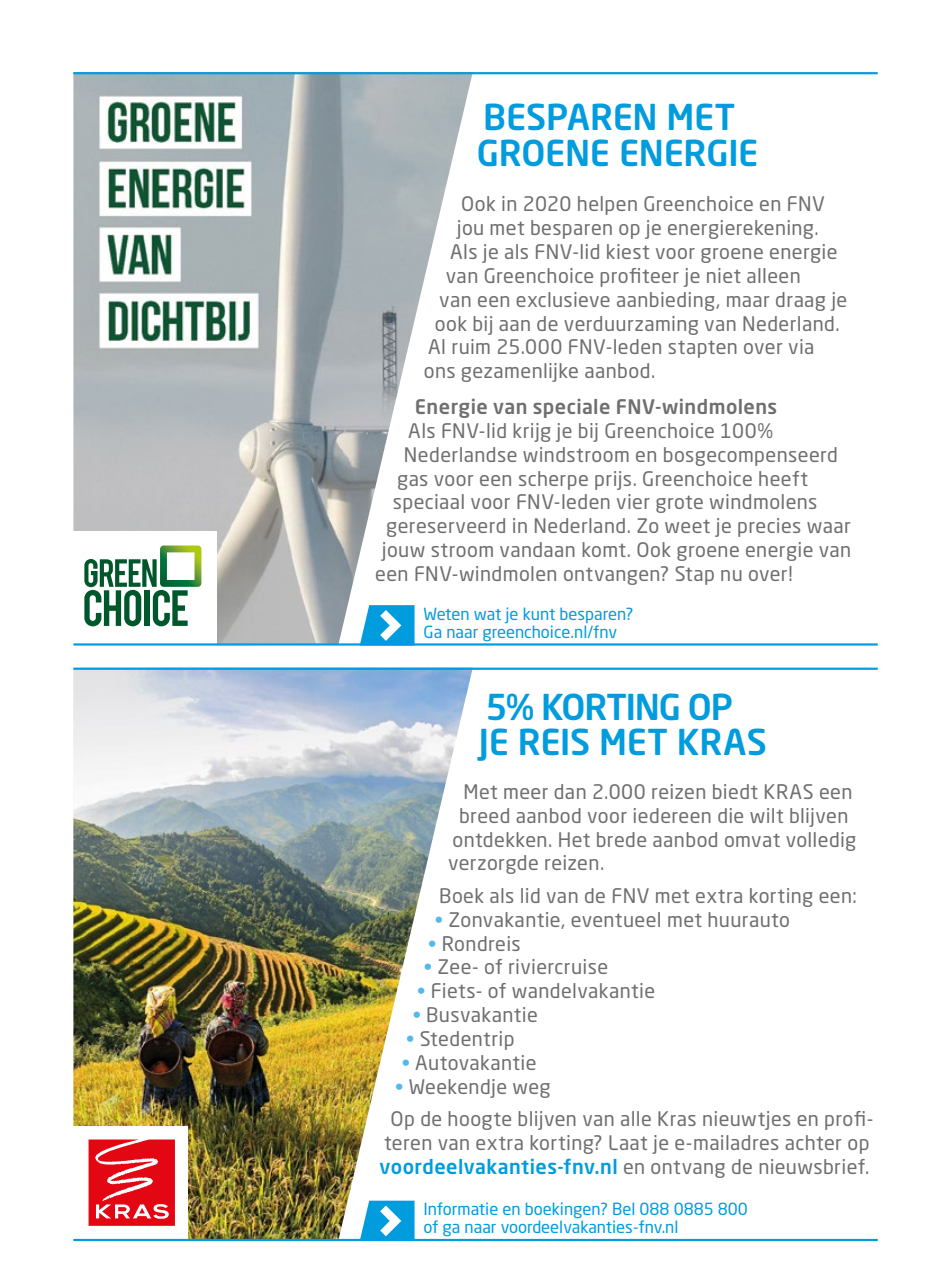
<style>
.page{position:relative;width:948px;height:1276px;background:#fff}
.page>*{position:absolute;margin:0;border:0;box-sizing:border-box;transform-origin:0 0}
.t1{font:500 35.32px/35.3px "Neo Sans Pro";letter-spacing:-.01em;color:#009cde}
.t2{font:19.8px/32.6px "Neo Sans Pro";letter-spacing:.015em;color:#706f6f}
.t3{font:500 19.8px "Neo Sans Pro";letter-spacing:.02em;color:#706f6f}
.t4{font:16.43px/17.6px "Neo Sans Pro";color:#009cde}
.s1{color:#54b9ea}
.s2{font-weight:500;color:#009cde}
</style>
<div class="page">
<img style="left:73px;top:670px;width:399px;height:569px">
<div style="left:66px;top:1126px;width:122px;height:115px;background:#fff"></div>
<svg style="left:88px;top:1139px;width:87px;height:86px;background:#e8343e"></svg>
<hr style="left:73px;top:1239px;width:804px;height:2px;background:#009cde">
<hr style="left:73px;top:667px;width:804px;height:3px;background:#009cde">
<svg style="left:359px;top:1200px;width:55px;height:39px"></svg>
<img style="left:73px;top:74px;width:399px;height:569px">
<div style="left:73px;top:531px;width:144px;height:114px;background:#fff"></div>
<svg style="left:84px;top:545px;width:117px;height:81px"></svg>
<hr style="left:73px;top:643px;width:804px;height:2px;background:#009cde">
<hr style="left:73px;top:72px;width:804px;height:2px;background:#009cde">
<svg style="left:359px;top:605px;width:55px;height:39px"></svg>
<h1 class="t1" style="left:476px;top:99px;width:283px">BESPAREN MET<br>GROENE ENERGIE</h1>
<p class="t2" style="left:461px;top:188px;width:365px">Ook in 2020 helpen Greenchoice en FNV</p>
<p class="t2" style="left:456px;top:211px;width:363px">jou met besparen op je energierekening.</p>
<p class="t2" style="left:450px;top:235px;width:389px">Als je als FNV-lid kiest voor groene energie</p>
<p class="t2" style="left:445px;top:259px;width:356px">van Greenchoice profiteer je niet alleen</p>
<p class="t2" style="left:439px;top:283px;width:409px">van een exclusieve aanbieding, maar draag je</p>
<p class="t2" style="left:434px;top:307px;width:406px">ook bij aan de verduurzaming van Nederland.</p>
<p class="t2" style="left:428px;top:330px;width:387px">Al ruim 25.000 FNV-leden stapten over via</p>
<p class="t2" style="left:423px;top:354px;width:233px">ons gezamenlijke aanbod.</p>
<p class="t3" style="left:415px;top:394px;width:363px">Energie van speciale FNV-windmolens</p>
<p class="t2" style="left:408px;top:414px;width:366px">Als FNV-lid krijg je bij Greenchoice 100%</p>
<p class="t2" style="left:404px;top:438px;width:435px">Nederlandse windstroom en bosgecompenseerd</p>
<p class="t2" style="left:397px;top:461px;width:412px">gas voor een scherpe prijs. Greenchoice heeft</p>
<p class="t2" style="left:393px;top:485px;width:426px">speciaal voor FNV-leden vier grote windmolens</p>
<p class="t2" style="left:386px;top:509px;width:466px">gereserveerd in Nederland. Zo weet je precies waar</p>
<p class="t2" style="left:382px;top:533px;width:471px">jouw stroom vandaan komt. Ook groene energie van</p>
<p class="t2" style="left:375px;top:557px;width:419px">een FNV-windmolen ontvangen? Stap nu over!</p>
<p class="t4" style="left:423px;top:605px;width:211px">Weten wat je kunt besparen?<br>Ga naar greenchoice.nl/fnv</p>
<h1 class="t1" style="left:478px;top:688px;width:289px">5% KORTING OP<br>JE REIS MET KRAS</h1>
<p class="t2" style="left:463px;top:775px;width:390px">Met meer dan 2.000 reizen biedt KRAS een</p>
<p class="t2" style="left:459px;top:799px;width:391px">breed aanbod voor iedereen die wilt blijven</p>
<p class="t2" style="left:452px;top:822px;width:405px">ontdekken. Het brede aanbod omvat volledig</p>
<p class="t2" style="left:448px;top:846px;width:158px">verzorgde reizen.</p>
<p class="t2" style="left:439px;top:879px;width:419px">Boek als lid van de FNV met extra korting een:</p>
<p class="t2" style="left:434px;top:903px;width:356px"><span class="s1">•</span> Zonvakantie, eventueel met huurauto</p>
<p class="t2" style="left:428px;top:926px;width:94px"><span class="s1">•</span> Rondreis</p>
<p class="t2" style="left:423px;top:950px;width:186px"><span class="s1">•</span> Zee- of riviercruise</p>
<p class="t2" style="left:417px;top:974px;width:239px"><span class="s1">•</span> Fiets- of wandelvakantie</p>
<p class="t2" style="left:412px;top:998px;width:127px"><span class="s1">•</span> Busvakantie</p>
<p class="t2" style="left:406px;top:1022px;width:110px"><span class="s1">•</span> Stedentrip</p>
<p class="t2" style="left:401px;top:1046px;width:136px"><span class="s1">•</span> Autovakantie</p>
<p class="t2" style="left:390px;top:1069px;width:484px"><span class="s1">•</span> Weekendje weg<br>Op de hoogte blijven van alle Kras nieuwtjes en profi-</p>
<p class="t2" style="left:379px;top:1130px;width:491px;line-height:23.8px">teren van extra korting? Laat je e-mailadres achter op <span class="s2">voordeelvakanties-fnv.nl</span> en ontvang de nieuwsbrief.</p>
<p class="t4" style="left:423px;top:1200px;width:326px">Informatie en boekingen? Bel 088 0885 800 of ga naar voordeelvakanties-fnv.nl</p>
</div>
